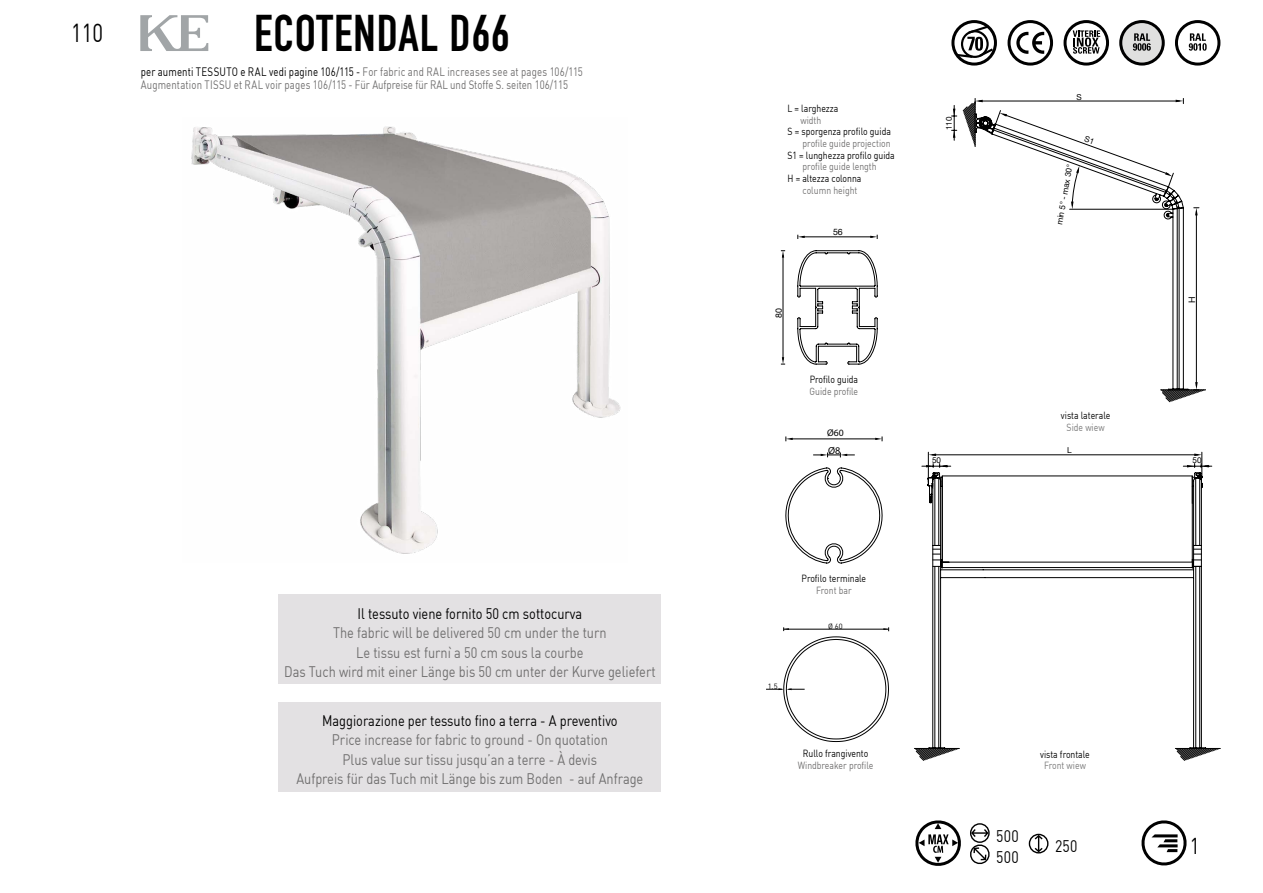
<style>
.page{position:relative;width:1263px;height:893px;background:#fff}
.page>*{position:absolute;margin:0;border:0;box-sizing:border-box;transform-origin:0 0}
.t1{font:50.85px "DIN Engschrift Std";letter-spacing:.02em;color:#000}
.t2{font:25.5px "DIN";color:#000;scale:.8 1}
.t3{font:22.5px "DIN";color:#000;scale:.85 1}
.t4{font:16.5px "DIN";letter-spacing:.02em;color:#000;scale:.85 1}
.t5{font:15px/19.5px "DIN";color:#706f6f;text-align:center;scale:.85 1}
.t6{font:15px "DIN";color:#000;scale:.85 1}
.t7{font:12px/13.5px "DIN";letter-spacing:.015em;color:#706f6f;scale:.8 1}
.t8{font:10.2px "DIN";color:#000;scale:.85 1}
.t9{font:10.2px "DIN";color:#706f6f;scale:.85 1}
.t10{font:10.2px "DIN";color:#797979;scale:.85 1}
.t11{font:10.2px "Myriad Pro";color:#000}
.t12{font:9.6px "Myriad Pro";color:#000}
.t13{font:9px "Helvetica Neue";color:#000}
.t14{font:8.85px "Helvetica Neue";color:#000}
.t15{font:8.1px "Helvetica Neue";color:#000}
.t16{font:7.5px "DIN";color:#000}
.s1{color:#000}
</style>
<div class="page">
<svg style="left:140px;top:15px;width:68px;height:36px"></svg>
<img style="left:191px;top:126px;width:430px;height:428px">
<svg style="left:766px;top:627px;width:123px;height:115px"></svg>
<div style="left:279px;top:594px;width:382px;height:90px;background:#e3e1e3"></div>
<div style="left:279px;top:702px;width:382px;height:89px;background:#e3e1e3"></div>
<svg style="left:1141px;top:820px;width:46px;height:46px"></svg>
<svg style="left:915px;top:820px;width:75px;height:46px"></svg>
<svg style="left:1029px;top:834px;width:19px;height:19px"></svg>
<div style="left:1029px;top:834px;width:19px;height:19px;border:1px solid #000;border-radius:50%"></div>
<svg style="left:1035px;top:835px;width:8px;height:17px"></svg>
<svg style="left:1065px;top:22px;width:42px;height:42px"></svg>
<div style="left:1063px;top:20px;width:46px;height:46px;border:3px solid #000;border-radius:50%"></div>
<svg style="left:1073px;top:30px;width:27px;height:24px"></svg>
<svg style="left:1009px;top:22px;width:42px;height:42px"></svg>
<div style="left:1007px;top:20px;width:46px;height:46px;border:3px solid #000;border-radius:50%"></div>
<svg style="left:1016px;top:32px;width:28px;height:22px"></svg>
<div style="left:1121px;top:22px;width:42px;height:42px;background:#e0e0df;border-radius:50%"></div>
<div style="left:1119px;top:20px;width:46px;height:46px;border:3px solid #000;border-radius:50%"></div>
<svg style="left:1133px;top:33px;width:18px;height:18px"></svg>
<div style="left:1175px;top:20px;width:45px;height:46px;border:3px solid #000;border-radius:50%"></div>
<svg style="left:1189px;top:33px;width:17px;height:18px"></svg>
<svg style="left:953px;top:22px;width:42px;height:42px"></svg>
<div style="left:951px;top:20px;width:46px;height:46px;border:3px solid #000;border-radius:50%"></div>
<svg style="left:955px;top:24px;width:40px;height:35px"></svg>
<hr style="left:979px;top:101px;width:200px;height:1px;background:#000">
<hr style="left:954px;top:105px;width:1px;height:35px;background:#000">
<svg style="left:963px;top:98px;width:20px;height:49px"></svg>
<svg style="left:951px;top:130px;width:6px;height:8px"></svg>
<svg style="left:951px;top:109px;width:6px;height:8px"></svg>
<svg style="left:1176px;top:98px;width:8px;height:6px"></svg>
<hr style="left:914px;top:748px;width:45px;height:1px;background:#000">
<svg style="left:915px;top:466px;width:305px;height:295px"></svg>
<svg style="left:922px;top:452px;width:290px;height:51px"></svg>
<hr style="left:791px;top:439px;width:86px;height:1px;background:#000">
<svg style="left:785px;top:468px;width:98px;height:95px"></svg>
<svg style="left:875px;top:436px;width:8px;height:5px"></svg>
<svg style="left:813px;top:452px;width:42px;height:5px"></svg>
<svg style="left:786px;top:436px;width:7px;height:5px"></svg>
<hr style="left:802px;top:237px;width:71px;height:1px;background:#000">
<hr style="left:783px;top:255px;width:1px;height:105px;background:#000">
<svg style="left:797px;top:250px;width:80px;height:114px"></svg>
<svg style="left:781px;top:250px;width:4px;height:8px"></svg>
<svg style="left:797px;top:235px;width:8px;height:4px"></svg>
<svg style="left:870px;top:235px;width:8px;height:4px"></svg>
<svg style="left:781px;top:357px;width:4px;height:8px"></svg>
<svg style="left:995px;top:110px;width:210px;height:292px"></svg>
<h2 class="t2" style="left:71px;top:17px;width:41px">110</h2>
<h1 class="t1" style="left:254px;top:4px;width:257px">ECOTENDAL D66</h1>
<p class="t7" style="left:141px;top:64px;width:554px"><span class="s1">per aumenti TESSUTO e RAL vedi pagine 106/115 -</span> For fabric and RAL increases see at pages 106/115<br>Augmentation TISSU et RAL voir pages 106/115 - Für Aufpreise für RAL und Stoffe S. seiten 106/115</p>
<p class="t6" style="left:358px;top:604px;width:266px">Il tessuto viene fornito 50 cm sottocurva</p>
<p class="t5" style="left:284px;top:623px;width:438px">The fabric will be delivered 50 cm under the turn<br>Le tissu est furnì a 50 cm sous la courbe<br>Das Tuch wird mit einer Länge bis 50 cm unter der Kurve geliefert</p>
<p class="t6" style="left:322px;top:711px;width:349px">Maggiorazione per tessuto fino a terra - A preventivo</p>
<p class="t5" style="left:296px;top:730px;width:410px">Price increase for fabric to ground - On quotation<br>Plus value sur tissu jusqu’an a terre - À devis<br>Aufpreis für das Tuch mit Länge bis zum Boden - auf Anfrage</p>
<p class="t8" style="left:787px;top:102px;width:61px">L = larghezza</p>
<p class="t9" style="left:800px;top:114px;width:26px">width</p>
<p class="t8" style="left:787px;top:125px;width:123px">S = sporgenza profilo guida</p>
<p class="t9" style="left:803px;top:137px;width:105px">profile guide projection</p>
<p class="t8" style="left:787px;top:149px;width:128px">S1 = lunghezza profilo guida</p>
<p class="t9" style="left:803px;top:160px;width:89px">profile guide length</p>
<p class="t8" style="left:787px;top:172px;width:89px">H = altezza colonna</p>
<p class="t9" style="left:803px;top:184px;width:66px">column height</p>
<p class="t14" style="left:833px;top:226px;width:11px">56</p>
<p class="t14" style="left:772px;top:318px;width:11px;rotate:-90deg">80</p>
<p class="t8" style="left:810px;top:373px;width:58px">Profilo guida</p>
<p class="t9" style="left:809px;top:385px;width:59px">Guide profile</p>
<p class="t12" style="left:827px;top:427px;width:18px">Ø60</p>
<p class="t11" style="left:828px;top:444px;width:14px">Ø8</p>
<p class="t15" style="left:943px;top:130px;width:15px;rotate:-90deg">110</p>
<p class="t15" style="left:1077px;top:91px;width:7px">S</p>
<p class="t15" style="left:1053px;top:224px;width:63px;rotate:-80deg">min 5° - max 30°</p>
<p class="t8" style="left:1061px;top:409px;width:60px">vista laterale</p>
<p class="t10" style="left:1067px;top:421px;width:46px">Side wiew</p>
<p class="t15" style="left:1067px;top:444px;width:6px">L</p>
<p class="t13" style="left:1185px;top:303px;width:8px;rotate:-90deg">H</p>
<p class="t15" style="left:932px;top:454px;width:11px">50</p>
<p class="t15" style="left:1192px;top:454px;width:11px">50</p>
<p class="t16" style="left:768px;top:682px;width:11px">1.5</p>
<p class="t8" style="left:801px;top:572px;width:78px">Profilo terminale</p>
<p class="t9" style="left:816px;top:584px;width:43px">Front bar</p>
<p class="t16" style="left:828px;top:622px;width:16px">Ø 60</p>
<p class="t8" style="left:803px;top:747px;width:79px">Rullo frangivento</p>
<p class="t9" style="left:798px;top:759px;width:91px">Windbreaker profile</p>
<p class="t8" style="left:1040px;top:748px;width:60px">vista frontale</p>
<p class="t10" style="left:1044px;top:759px;width:51px">Front wiew</p>
<p class="t4" style="left:996px;top:825px;width:28px">500</p>
<p class="t4" style="left:996px;top:847px;width:28px">500</p>
<p class="t4" style="left:1055px;top:836px;width:28px">250</p>
<h3 class="t3" style="left:1190px;top:832px;width:13px">1</h3>
</div>
